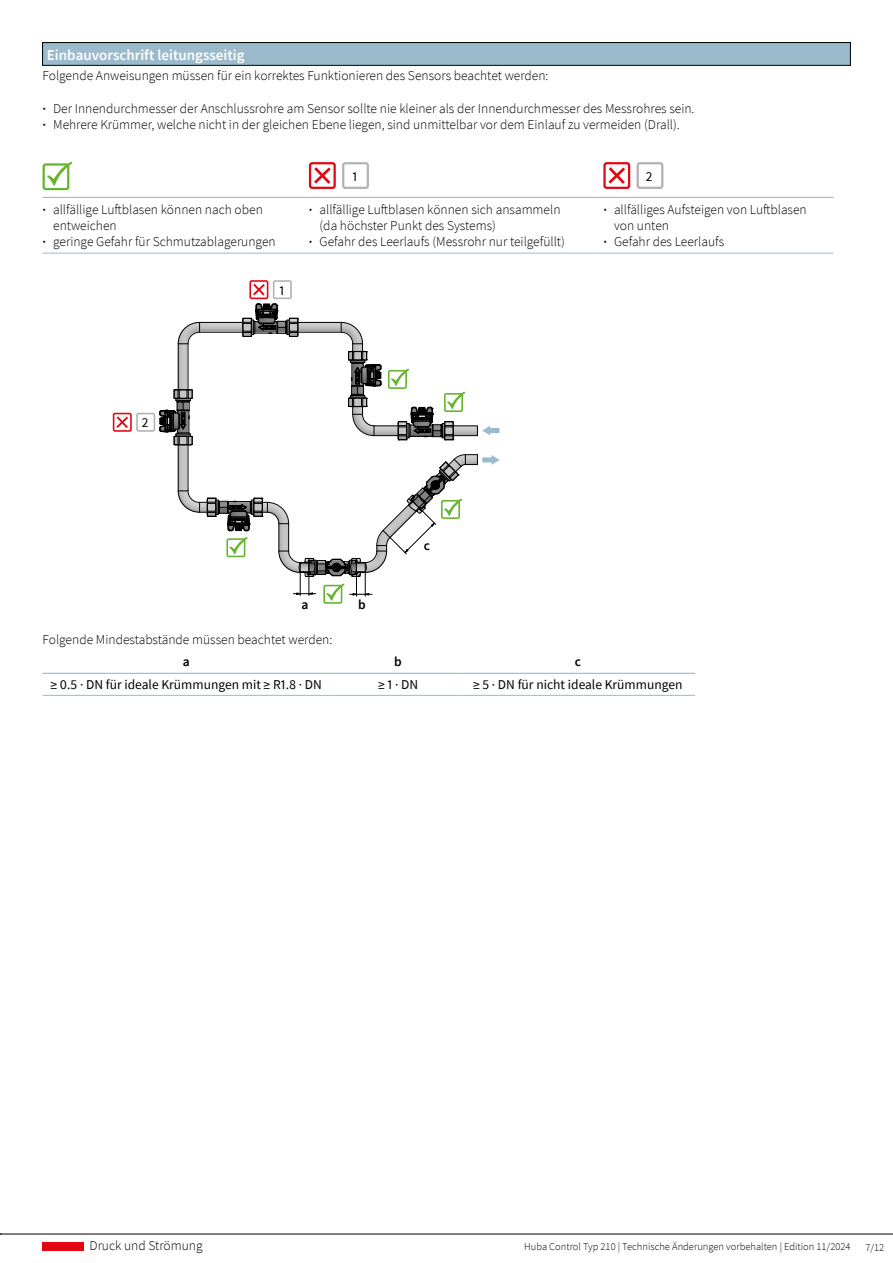
<style>
.page{position:relative;width:893px;height:1263px;background:#fff}
.page>*{position:absolute;margin:0;border:0;box-sizing:border-box;transform-origin:0 0}
.t1{font:600 15px "Source Sans Pro";color:#fff}
.t2{font:300 13.5px/16.2px "Source Sans Pro";color:#000}
.t3{font:13.5px "Source Sans Pro";color:#000}
.t4{font:600 13.5px "Source Sans Pro";color:#000}
.t5{font:300 10.5px "Source Sans Pro";color:#000}
.s1{font-weight:600}
</style>
<div class="page">
<hr style="left:0;top:1234px;width:893px;height:1px;background:#000">
<div style="left:43px;top:1241px;width:41px;height:9px;background:#e30613"></div>
<div style="left:43px;top:43px;width:807px;height:22px;background:#9bbacc"></div>
<hr style="left:43px;top:253px;width:260px;height:1px;background:#9bbacc">
<hr style="left:303px;top:253px;width:294px;height:1px;background:#9bbacc">
<hr style="left:597px;top:253px;width:236px;height:1px;background:#9bbacc">
<hr style="left:303px;top:197px;width:294px;height:1px;background:#9bbacc">
<hr style="left:597px;top:197px;width:236px;height:1px;background:#9bbacc">
<hr style="left:43px;top:197px;width:260px;height:1px;background:#9bbacc">
<div style="left:43px;top:163px;width:26px;height:27px;border:2px solid #65b32e;border-radius:2px"></div>
<svg style="left:47px;top:162px;width:26px;height:28px"></svg>
<svg style="left:314px;top:167px;width:17px;height:17px"></svg>
<div style="left:309px;top:162px;width:27px;height:27px;border:2px solid #e30613;border-radius:2px"></div>
<div style="left:342px;top:162px;width:27px;height:27px;border:2px solid #b3b2b2;border-radius:2px"></div>
<svg style="left:608px;top:167px;width:17px;height:17px"></svg>
<div style="left:603px;top:162px;width:27px;height:27px;border:2px solid #e30613;border-radius:2px"></div>
<div style="left:637px;top:162px;width:26px;height:27px;border:2px solid #b3b2b2;border-radius:2px"></div>
<img style="left:177px;top:321px;width:300px;height:173px">
<hr style="left:298px;top:322px;width:43px;height:1px;background:#000">
<hr style="left:298px;top:332px;width:43px;height:1px;background:#000">
<hr style="left:200px;top:322px;width:43px;height:1px;background:#000">
<hr style="left:200px;top:332px;width:43px;height:1px;background:#000">
<svg style="left:178px;top:322px;width:22px;height:22px"></svg>
<hr style="left:178px;top:344px;width:1px;height:46px;background:#000">
<hr style="left:188px;top:344px;width:1px;height:46px;background:#000">
<hr style="left:178px;top:445px;width:1px;height:46px;background:#000">
<hr style="left:188px;top:445px;width:1px;height:46px;background:#000">
<svg style="left:159px;top:389px;width:34px;height:57px"></svg>
<div style="left:453px;top:426px;width:25px;height:10px;border:1px solid #000"></div>
<svg style="left:242px;top:282px;width:57px;height:55px"></svg>
<div style="left:249px;top:280px;width:19px;height:19px;border:2px solid #e30613;border-radius:2px"></div>
<div style="left:274px;top:281px;width:17px;height:17px;background:#fff;border-radius:2px"></div>
<div style="left:273px;top:280px;width:19px;height:19px;border:2px solid #b3b2b2;border-radius:2px"></div>
<svg style="left:116px;top:416px;width:12px;height:12px"></svg>
<div style="left:113px;top:413px;width:19px;height:19px;border:2px solid #e30613;border-radius:2px"></div>
<div style="left:136px;top:413px;width:19px;height:19px;border:2px solid #b3b2b2;border-radius:2px"></div>
<svg style="left:341px;top:322px;width:124px;height:118px"></svg>
<hr style="left:43px;top:695px;width:293px;height:1px;background:#9bbacc">
<hr style="left:336px;top:695px;width:124px;height:1px;background:#9bbacc">
<hr style="left:460px;top:695px;width:235px;height:1px;background:#9bbacc">
<hr style="left:336px;top:673px;width:124px;height:1px;background:#9bbacc">
<hr style="left:460px;top:673px;width:235px;height:1px;background:#9bbacc">
<hr style="left:43px;top:673px;width:293px;height:1px;background:#9bbacc">
<svg style="left:482px;top:426px;width:17px;height:9px"></svg>
<svg style="left:178px;top:454px;width:321px;height:150px"></svg>
<p class="t1" style="left:47px;top:45px;width:199px">Einbauvorschrift leitungsseitig</p>
<p class="t2" style="left:43px;top:68px;width:508px">Folgende Anweisungen müssen für ein korrektes Funktionieren des Sensors beachtet werden:</p>
<p class="t2" style="left:43px;top:100px;width:654px"><span class="s1">·</span> Der Innendurchmesser der Anschlussrohre am Sensor sollte nie kleiner als der Innendurchmesser des Messrohres sein. <span class="s1">·</span> Mehrere Krümmer, welche nicht in der gleichen Ebene liegen, sind unmittelbar vor dem Einlauf zu vermeiden (Drall).</p>
<p class="t3" style="left:352px;top:168px;width:6px">1</p>
<p class="t3" style="left:646px;top:168px;width:8px">2</p>
<p class="t2" style="left:43px;top:201px;width:222px"><span class="s1">·</span> allfällige Luftblasen können nach oben</p>
<p class="t2" style="left:53px;top:217px;width:65px">entweichen</p>
<p class="t2" style="left:43px;top:233px;width:235px"><span class="s1">·</span> geringe Gefahr für Schmutzablagerungen</p>
<p class="t2" style="left:309px;top:201px;width:253px"><span class="s1">·</span> allfällige Luftblasen können sich ansammeln</p>
<p class="t2" style="left:320px;top:217px;width:178px">(da höchster Punkt des Systems)</p>
<p class="t2" style="left:309px;top:233px;width:257px"><span class="s1">·</span> Gefahr des Leerlaufs (Messrohr nur teilgefüllt)</p>
<p class="t2" style="left:603px;top:201px;width:205px"><span class="s1">·</span> allfälliges Aufsteigen von Luftblasen</p>
<p class="t2" style="left:614px;top:217px;width:57px">von unten</p>
<p class="t2" style="left:603px;top:233px;width:122px"><span class="s1">·</span> Gefahr des Leerlaufs</p>
<p class="t3" style="left:142px;top:414px;width:8px">2</p>
<p class="t3" style="left:279px;top:282px;width:6px">1</p>
<p class="t4" style="left:302px;top:596px;width:8px">a</p>
<p class="t4" style="left:358px;top:596px;width:9px">b</p>
<p class="t4" style="left:424px;top:537px;width:8px">c</p>
<p class="t2" style="left:43px;top:631px;width:291px">Folgende Mindestabstände müssen beachtet werden:</p>
<p class="t4" style="left:183px;top:653px;width:8px">a</p>
<p class="t4" style="left:394px;top:653px;width:9px">b</p>
<p class="t4" style="left:575px;top:653px;width:8px">c</p>
<p class="t3" style="left:51px;top:676px;width:273px">≥ 0.5 · DN für ideale Krümmungen mit ≥ R1.8 · DN</p>
<p class="t3" style="left:378px;top:676px;width:42px">≥ 1 · DN</p>
<p class="t3" style="left:473px;top:676px;width:211px">≥ 5 · DN für nicht ideale Krümmungen</p>
<p class="t2" style="left:90px;top:1238px;width:115px">Druck und Strömung</p>
<p class="t5" style="left:524px;top:1240px;width:328px">Huba Control Typ 210 | Technische Änderungen vorbehalten | Edition 11/2024</p>
<p class="t5" style="left:865px;top:1241px;width:20px">7/12</p>
</div>
